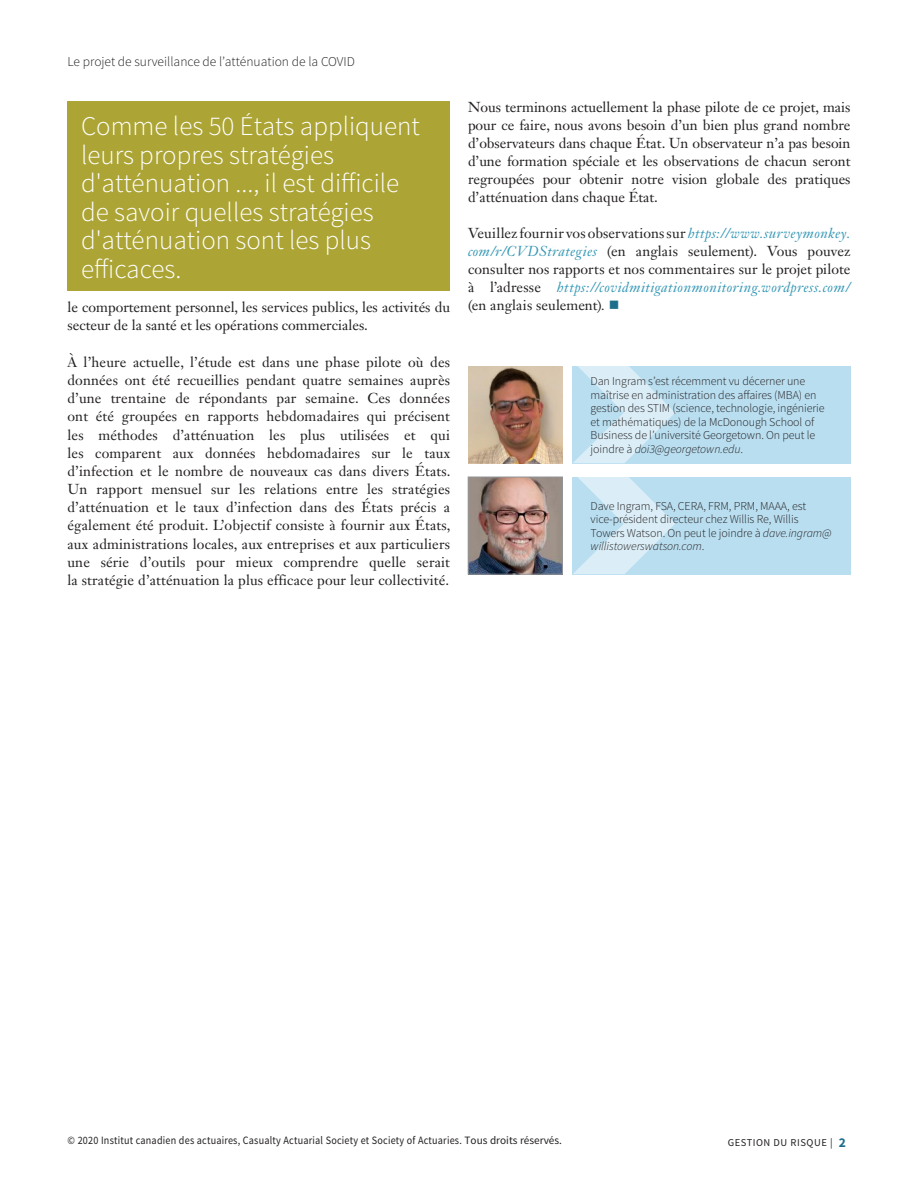
<style>
.page{position:relative;width:918px;height:1188px;background:#fff}
.page>*{position:absolute;margin:0;border:0;box-sizing:border-box;transform-origin:0 0}
.Article_Body{font:300 27px/28.5px "Source Sans Pro";color:#fff}
.Article_Body-2{font:14.25px/18.1px "Janson Text LT Std";color:#231f20;text-align:justify}
.t1{font:300 13.5px "Source Sans Pro";color:#231f20}
.Article_Body-3{font:300 12px/13.5px "Source Sans Pro";letter-spacing:-.01em;color:#231f20}
.Author_Info{font:300 12px/13.5px "Source Sans Pro";letter-spacing:-.01em;color:#231f20}
.t2{font:11.25px "Source Sans Pro";letter-spacing:.02em;color:#231f20;scale:.9 1}
.t3{font:10.5px "Source Sans Pro";letter-spacing:.05em;color:#231f20}
.s1{font-style:italic;color:#3698b6}
.s2{font-style:italic}
.s3{color:#1d6e8a}
.s4{font-weight:700;font-size:13.5px;color:#1d6e8a}
</style>
<div class="page">
<div style="left:68px;top:101px;width:382px;height:190px;background:#aca535"></div>
<div style="left:573px;top:477px;width:278px;height:97px;background:#b9def0"></div>
<img style="left:470px;top:479px;width:91px;height:93px">
<div style="left:468px;top:477px;width:95px;height:97px;border:1px solid #939598"></div>
<svg style="left:573px;top:477px;width:102px;height:97px"></svg>
<div style="left:573px;top:366px;width:278px;height:97px;background:#b9def0"></div>
<img style="left:468px;top:366px;width:94px;height:97px">
<svg style="left:573px;top:366px;width:102px;height:97px"></svg>
<p class="t1" style="left:68px;top:54px;width:289px">Le projet de surveillance de l’atténuation de la COVID</p>
<p class="Article_Body" style="left:81px;top:112px;width:340px">Comme les 50 États appliquent leurs propres stratégies d'atténuation ..., il est difficile de savoir quelles stratégies d'atténuation sont les plus efficaces.</p>
<p class="Article_Body-2" style="left:68px;top:298px;width:384px">le comportement personnel, les services publics, les activités du secteur de la santé et les opérations commerciales.</p>
<p class="Article_Body-2" style="left:68px;top:353px;width:385px">À l’heure actuelle, l’étude est dans une phase pilote où des données ont été recueillies pendant quatre semaines auprès d’une trentaine de répondants par semaine. Ces données ont été groupées en rapports hebdomadaires qui précisent les méthodes d’atténuation les plus utilisées et qui les comparent aux données hebdomadaires sur le taux d’infection et le nombre de nouveaux cas dans divers États.<br>Un rapport mensuel sur les relations entre les stratégies d’atténuation et le taux d’infection dans des États précis a également été produit. L’objectif consiste à fournir aux États, aux administrations locales, aux entreprises et aux particuliers une série d’outils pour mieux comprendre quelle serait la stratégie d’atténuation la plus efficace pour leur collectivité.</p>
<p class="Article_Body-2" style="left:468px;top:98px;width:384px">Nous terminons actuellement la phase pilote de ce projet, mais pour ce faire, nous avons besoin d’un bien plus grand nombre d’observateurs dans chaque État. Un observateur n’a pas besoin d’une formation spéciale et les observations de chacun seront regroupées pour obtenir notre vision globale des pratiques d’atténuation dans chaque État.</p>
<p class="Article_Body-2" style="left:468px;top:224px;width:384px">Veuillez fournir vos observations sur <span class="s1">https://www.surveymonkey. com/r/CVDStrategies</span> (en anglais seulement). Vous pouvez consulter nos rapports et nos commentaires sur le projet pilote à l’adresse <span class="s1">https://covidmitigationmonitoring.wordpress.com/ </span>(en anglais seulement)<span class="s2">.</span> <span class="s3">■</span></p>
<p class="Article_Body-3" style="left:591px;top:375px;width:236px">Dan Ingram s’est récemment vu décerner une maîtrise en administration des affaires (MBA) en gestion des STIM (science, technologie, ingénierie et mathématiques) de la McDonough School of Business de l’université Georgetown. On peut le joindre à <span class="s2">doi3@georgetown.edu</span>.</p>
<p class="Author_Info" style="left:591px;top:499px;width:243px">Dave Ingram, FSA, CERA, FRM, PRM, MAAA, est vice-président directeur chez Willis Re, Willis Towers Watson. On peut le joindre à <span class="s2">dave.ingram@ willistowerswatson.com</span>.</p>
<p class="t2" style="left:68px;top:1133px;width:551px">© 2020 Institut canadien des actuaires, Casualty Actuarial Society et Society of Actuaries. Tous droits réservés.</p>
<p class="t3" style="left:728px;top:1136px;width:120px">GESTION DU RISQUE | <span class="s4">2</span></p>
</div>
